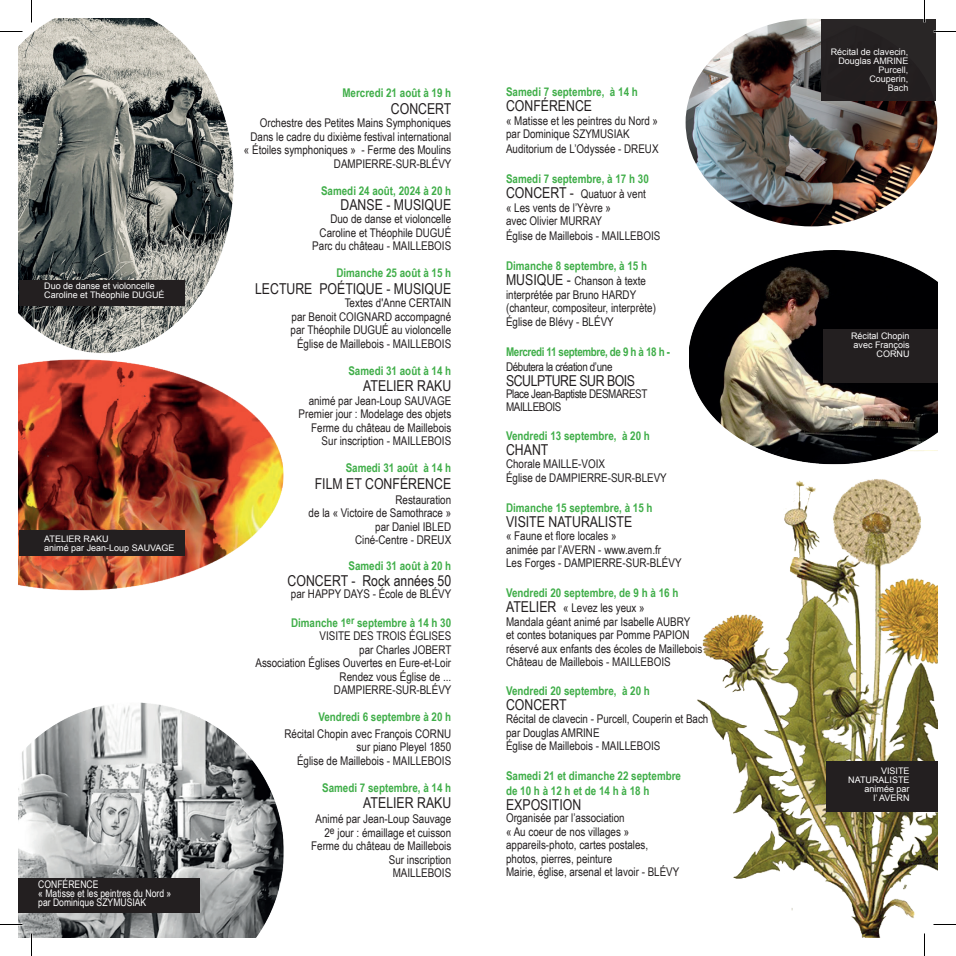
<style>
.page{position:relative;width:956px;height:956px;background:#fff}
.page>*{position:absolute;margin:0;border:0;box-sizing:border-box;transform-origin:0 0}
.t1{font:15px "Arial Narrow";color:#231f20}
.t2{font:15px "Arial Narrow";letter-spacing:-.03em;color:#231f20}
.t3{font:12px/13.5px "Arial Narrow";color:#231f20;text-align:right}
.t4{font:700 12px/15px "Arial Narrow";color:#40ae49}
.t5{font:12px/13.5px "Arial Narrow";letter-spacing:-.03em;color:#231f20}
.t6{font:700 12px "Arial Narrow";letter-spacing:-.03em;color:#40ae49}
.t7{font:10.5px/9px "Arial Narrow";color:#fff}
.t8{font:9px/9px "Arial";color:#fff;text-align:right}
.s1{font-weight:700;color:#40ae49}
.s2{font-weight:400;font-size:15px;color:#231f20}
.s3{font-weight:400;color:#231f20}
</style>
<div class="page">
<img style="left:19px;top:19px;width:215px;height:334px">
<img style="left:697px;top:479px;width:240px;height:458px">
<img style="left:19px;top:359px;width:265px;height:232px">
<img style="left:19px;top:702px;width:265px;height:235px">
<img style="left:690px;top:251px;width:247px;height:214px">
<div style="left:19px;top:878px;width:181px;height:35px;background:#231f20"></div>
<div style="left:19px;top:531px;width:166px;height:25px;background:#231f20"></div>
<div style="left:19px;top:280px;width:166px;height:25px;background:#231f20"></div>
<div style="left:823px;top:329px;width:114px;height:54px;background:#231f20"></div>
<img style="left:686px;top:19px;width:251px;height:207px">
<div style="left:822px;top:19px;width:114px;height:81px;background:#231f20"></div>
<div style="left:826px;top:761px;width:111px;height:50px;background:#231f20"></div>
<hr style="left:0;top:923px;width:22px;height:2px;background:#fff">
<hr style="left:933px;top:923px;width:23px;height:2px;background:#fff">
<hr style="left:923px;top:0;width:2px;height:23px;background:#fff">
<hr style="left:923px;top:933px;width:2px;height:23px;background:#fff">
<svg style="left:0;top:31px;width:22px;height:1px"></svg>
<svg style="left:933px;top:31px;width:23px;height:1px"></svg>
<svg style="left:0;top:924px;width:22px;height:1px"></svg>
<svg style="left:933px;top:924px;width:23px;height:1px"></svg>
<svg style="left:31px;top:0;width:1px;height:23px"></svg>
<svg style="left:31px;top:933px;width:1px;height:23px"></svg>
<svg style="left:924px;top:0;width:1px;height:23px"></svg>
<svg style="left:924px;top:933px;width:1px;height:23px"></svg>
<p class="t8" style="left:44px;top:282px;width:122px;text-align:left">Duo de danse et violoncelle<br>Caroline et Théophile DUGUÉ</p>
<p class="t8" style="left:44px;top:534px;width:132px;text-align:left">ATELIER RAKU<br>animé par Jean-Loup SAUVAGE</p>
<p class="t7" style="left:38px;top:880px;width:135px">CONFÉRENCE<br>« Matisse et les peintres du Nord » par Dominique SZYMUSIAK</p>
<p class="t4" style="left:342px;top:85px;width:110px">Mercredi 21 août à 19 h</p>
<p class="t1" style="left:391px;top:98px;width:62px">CONCERT</p>
<p class="t3" style="left:244px;top:116px;width:209px">Orchestre des Petites Mains Symphoniques Dans le cadre du dixième festival international « Étoiles symphoniques » - Ferme des Moulins DAMPIERRE-SUR-BLÉVY</p>
<p class="t4" style="left:321px;top:183px;width:132px">Samedi 24 août, 2024 à 20 h</p>
<p class="t1" style="left:341px;top:194px;width:112px">DANSE - MUSIQUE</p>
<p class="t3" style="left:312px;top:212px;width:140px">Duo de danse et violoncelle<br>Caroline et Théophile DUGUÉ<br>Parc du château - MAILLEBOIS</p>
<p class="t4" style="left:336px;top:265px;width:116px">Dimanche 25 août à 15 h</p>
<p class="t1" style="left:255px;top:278px;width:198px">LECTURE POÉTIQUE - MUSIQUE</p>
<p class="t3" style="left:291px;top:296px;width:162px">Textes d'Anne CERTAIN<br>par Benoit COIGNARD accompagné par Théophile DUGUÉ au violoncelle<br>Église de Maillebois - MAILLEBOIS</p>
<p class="t4" style="left:348px;top:363px;width:104px">Samedi 31 août à 14 h</p>
<p class="t1" style="left:363px;top:375px;width:89px">ATELIER RAKU</p>
<p class="t3" style="left:299px;top:393px;width:154px">animé par Jean-Loup SAUVAGE<br>Premier jour : Modelage des objets<br>Ferme du château de Maillebois<br>Sur inscription - MAILLEBOIS</p>
<p class="t4" style="left:346px;top:460px;width:107px">Samedi 31 août à 14 h</p>
<p class="t1" style="left:315px;top:473px;width:138px">FILM ET CONFÉRENCE</p>
<p class="t3" style="left:309px;top:492px;width:144px">Restauration<br>de la « Victoire de Samothrace » par Daniel IBLED<br>Ciné-Centre - DREUX</p>
<p class="t4" style="left:348px;top:558px;width:104px">Samedi 31 août à 20 h</p>
<p class="t1" style="left:288px;top:570px;width:165px">CONCERT - Rock années 50</p>
<p class="t3" style="left:291px;top:587px;width:162px">par HAPPY DAYS - École de BLÉVY</p>
<p class="t3" style="left:255px;top:615px;width:198px"><span class="s1">Dimanche 1</span><sup>er</sup> <span class="s1">septembre à 14 h 30<br></span>VISITE DES TROIS ÉGLISES<br>par Charles JOBERT<br>Association Églises Ouvertes en Eure-et-Loir<br>Rendez vous Église de ...<br>DAMPIERRE-SUR-BLÉVY</p>
<p class="t4" style="left:318px;top:709px;width:134px">Vendredi 6 septembre à 20 h</p>
<p class="t3" style="left:284px;top:726px;width:168px">Récital Chopin avec François CORNU sur piano Pleyel 1850<br>Église de Maillebois - MAILLEBOIS</p>
<p class="t4" style="left:322px;top:780px;width:131px">Samedi 7 septembre, à 14 h</p>
<p class="t1" style="left:363px;top:792px;width:89px">ATELIER RAKU</p>
<p class="t3" style="left:311px;top:812px;width:142px">Animé par Jean-Loup Sauvage<br>2<sup>e</sup> jour : émaillage et cuisson<br>Ferme du château de Maillebois<br>Sur inscription<br>MAILLEBOIS</p>
<p class="t4" style="left:506px;top:84px;width:133px">Samedi 7 septembre, à 14 h</p>
<p class="t1" style="left:506px;top:95px;width:88px">CONFÉRENCE</p>
<p class="t3" style="left:506px;top:113px;width:154px;text-align:left">« Matisse et les peintres du Nord » par Dominique SZYMUSIAK</p>
<p class="t3" style="left:506px;top:142px;width:154px">Auditorium de L’Odyssée - DREUX</p>
<p class="t4" style="left:506px;top:171px;width:144px">Samedi 7 septembre, à 17 h 30<br><span class="s2">CONCERT -</span> <span class="s3">Quatuor à vent</span></p>
<p class="t3" style="left:506px;top:200px;width:107px;text-align:left">« Les vents de l’Yèvre » avec Olivier MURRAY</p>
<p class="t3" style="left:506px;top:229px;width:156px">Église de Maillebois - MAILLEBOIS</p>
<p class="t4" style="left:506px;top:258px;width:143px">Dimanche 8 septembre, à 15 h<br><span class="s2">MUSIQUE -</span> <span class="s3">Chanson à texte</span></p>
<p class="t3" style="left:506px;top:287px;width:151px;text-align:left">interprétée par Bruno HARDY (chanteur, compositeur, interprète)<br>Église de Blévy - BLÉVY</p>
<p class="t6" style="left:506px;top:343px;width:165px">Mercredi 11 septembre, de 9 h à 18 h -</p>
<p class="t5" style="left:506px;top:359px;width:108px">Débutera la création d’une</p>
<p class="t2" style="left:506px;top:370px;width:131px">SCULPTURE SUR BOIS</p>
<p class="t5" style="left:506px;top:386px;width:143px">Place Jean-Baptiste DESMAREST<br>MAILLEBOIS</p>
<p class="t4" style="left:506px;top:428px;width:145px">Vendredi 13 septembre, à 20 h</p>
<p class="t1" style="left:506px;top:439px;width:44px">CHANT</p>
<p class="t3" style="left:506px;top:457px;width:162px;text-align:left">Chorale MAILLE-VOIX<br>Église de DAMPIERRE-SUR-BLEVY</p>
<p class="t4" style="left:506px;top:500px;width:148px">Dimanche 15 septembre, à 15 h</p>
<p class="t1" style="left:506px;top:511px;width:128px">VISITE NATURALISTE</p>
<p class="t3" style="left:506px;top:529px;width:177px;text-align:left">« Faune et flore locales »<br>animée par l’AVERN - www.avern.fr<br>Les Forges - DAMPIERRE-SUR-BLÉVY</p>
<p class="t4" style="left:506px;top:585px;width:174px">Vendredi 20 septembre, de 9 h à 16 h<br><span class="s2">ATELIER</span> <span class="s3">« Levez les yeux »</span></p>
<p class="t3" style="left:506px;top:614px;width:198px;text-align:left">Mandala géant animé par Isabelle AUBRY<br>et contes botaniques par Pomme PAPION réservé aux enfants des écoles de Maillebois Château de Maillebois - MAILLEBOIS</p>
<p class="t4" style="left:506px;top:683px;width:145px">Vendredi 20 septembre, à 20 h</p>
<p class="t1" style="left:506px;top:694px;width:62px">CONCERT</p>
<p class="t3" style="left:506px;top:712px;width:204px;text-align:left">Récital de clavecin - Purcell, Couperin et Bach par Douglas AMRINE<br>Église de Maillebois - MAILLEBOIS</p>
<p class="t4" style="left:506px;top:768px;width:177px">Samedi 21 et dimanche 22 septembre de 10 h à 12 h et de 14 h à 18 h</p>
<p class="t1" style="left:506px;top:794px;width:77px">EXPOSITION</p>
<p class="t3" style="left:506px;top:811px;width:175px;text-align:left">Organisée par l’association<br>« Au coeur de nos villages » appareils-photo, cartes postales, photos, pierres, peinture<br>Mairie, église, arsenal et lavoir - BLÉVY</p>
<p class="t8" style="left:831px;top:48px;width:79px">Récital de clavecin,<br>Douglas AMRINE<br>Purcell,<br>Couperin,<br>Bach</p>
<p class="t8" style="left:851px;top:331px;width:60px">Récital Chopin avec François<br>CORNU</p>
<p class="t8" style="left:848px;top:766px;width:63px">VISITE<br>NATURALISTE animée par<br>l’ AVERN</p>
</div>
